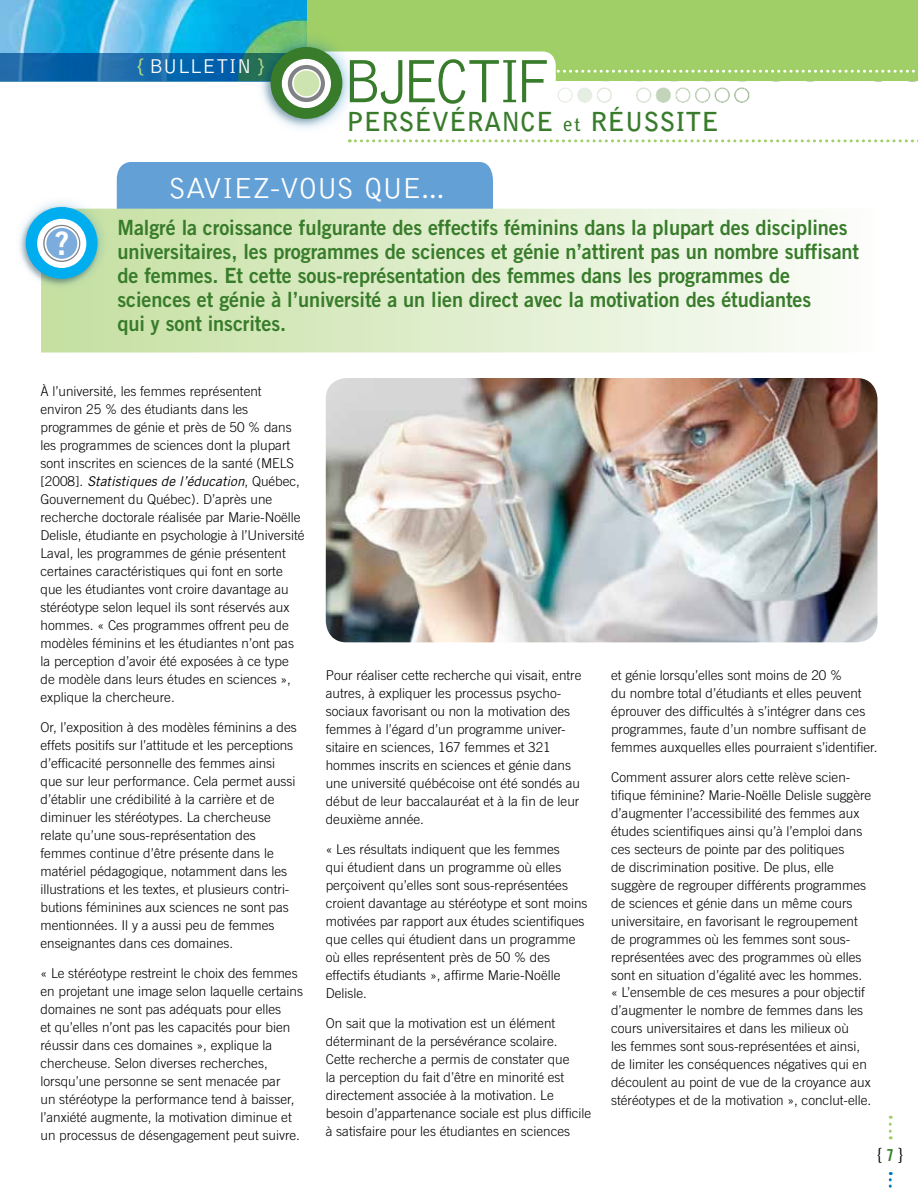
<style>
.page{position:relative;width:918px;height:1188px;background:#fff}
.page>*{position:absolute;margin:0;border:0;box-sizing:border-box;transform-origin:0 0}
.t1{font:300 63.45px "Bell Gothic";letter-spacing:-.09em;color:#387c2b;scale:.94 1}
.t2{font:32.4px "Trade Gothic Bold Two";color:#fff}
.t3{font:300 30px "Bell Gothic";letter-spacing:-.02em;color:#fff}
.t4{font:700 26.1px "Bell Gothic";color:#387c2b}
.t5{font:21px/24px "Trade Gothic Bold Two";letter-spacing:-.005em;color:#387c2b;scale:.95 1}
.t6{font:300 20.7px "Bell Gothic";color:#fff}
.t7{font:18px "Trade Gothic Cond Eighteen";color:#000}
.t8{font:300 13.5px/18px "Trade Gothic";color:#000}
.s1{font-size:24.3px;color:#b2d785}
.s2{font-size:19.2px}
.s3{font-weight:400;font-style:italic}
.s4{font-family:"Trade Gothic Bold Cond Twenty";font-size:16.5px;color:#387c2b}
</style>
<div class="page">
<svg style="left:889px;top:1172px;width:3px;height:16px"></svg>
<svg style="left:889px;top:1116px;width:3px;height:23px"></svg>
<div style="left:117px;top:162px;width:376px;height:47px;background:#63a0d6"></div>
<img style="left:557px;top:81px;width:361px;height:22px">
<div style="left:287px;top:0;width:631px;height:81px;background:#a0cf67"></div>
<img style="left:0;top:0;width:307px;height:53px">
<svg style="left:0;top:53px;width:253px;height:29px;background:#1267a6"></svg>
<div style="left:299px;top:52px;width:257px;height:61px;background:#fff;border-radius:14px"></div>
<svg style="left:555px;top:70px;width:360px;height:3px"></svg>
<svg style="left:349px;top:139px;width:569px;height:3px"></svg>
<div style="left:253px;top:29px;width:104px;height:105px;background:#0079c1;opacity:.5"></div>
<div style="left:271px;top:47px;width:71px;height:72px;background:#387c2b;border-radius:50%"></div>
<svg style="left:285px;top:62px;width:43px;height:43px"></svg>
<div style="left:282px;top:59px;width:49px;height:49px;border:6px solid #fff;border-radius:50%"></div>
<div style="left:293px;top:70px;width:27px;height:27px;background:#cee4b0;border-radius:50%"></div>
<div style="left:292px;top:69px;width:29px;height:29px;border:2px solid #fff;border-radius:50%"></div>
<svg style="left:41px;top:209px;width:778px;height:143px;background:#dfedcc"></svg>
<div style="left:13px;top:194px;width:96px;height:97px;background:#0079c1;opacity:.3"></div>
<div style="left:26px;top:207px;width:72px;height:72px;background:#00aeef;border-radius:50%"></div>
<svg style="left:40px;top:222px;width:43px;height:43px"></svg>
<div style="left:37px;top:219px;width:49px;height:49px;border:6px solid #fff;border-radius:50%"></div>
<div style="left:45px;top:227px;width:33px;height:33px;background:#7cacdc;border-radius:50%"></div>
<div style="left:45px;top:226px;width:34px;height:35px;border:2px solid #fff;border-radius:50%"></div>
<img style="left:326px;top:378px;width:552px;height:264px">
<h3 class="t6" style="left:136px;top:55px;width:131px"><span class="s1">{</span> BULLETIN <span class="s1">}</span></h3>
<h1 class="t1" style="left:342px;top:47px;width:224px">BJECTIF</h1>
<h3 class="t4" style="left:346px;top:106px;width:374px">PERSÉVÉRANCE <span class="s2">et</span> RÉUSSITE</h3>
<h2 class="t2" style="left:55px;top:223px;width:16px">?</h2>
<h3 class="t3" style="left:168px;top:172px;width:278px">SAVIEZ-VO US QUE...</h3>
<p class="t5" style="left:118px;top:215px;width:782px">Malgré la croissance fulgurante des effectifs féminins dans la plupart des disciplines universitaires, les programmes de sciences et génie n’attirent pas un nombre suffisant de femmes. Et cette sous-représentation des femmes dans les programmes de sciences et génie à l’université a un lien direct avec la motivation des étudiantes<br>qui y sont inscrites.</p>
<p class="t8" style="left:40px;top:382px;width:266px">À l’université, les femmes représentent environ 25 % des étudiants dans les programmes de génie et près de 50 % dans les programmes de sciences dont la plupart sont inscrites en sciences de la santé (MELS [2008]. <span class="s3">Statistiques de l’éducation</span>, Québec, Gouvernement du Québec). D’après une recherche doctorale réalisée par Marie-Noëlle Delisle, étudiante en psychologie à l’Université Laval, les programmes de génie présentent certaines caractéristiques qui font en sorte que les étudiantes vont croire davantage au stéréotype selon lequel ils sont réservés aux hommes. « Ces programmes offrent peu de modèles féminins et les étudiantes n’ont pas la perception d’avoir été exposées à ce type de modèle dans leurs études en sciences », explique la chercheure.</p>
<p class="t8" style="left:40px;top:718px;width:258px">Or, l’exposition à des modèles féminins a des effets positifs sur l’attitude et les perceptions d’efficacité personnelle des femmes ainsi que sur leur performance. Cela permet aussi d’établir une crédibilité à la carrière et de diminuer les stéréotypes. La chercheuse relate qu’une sous-représentation des femmes continue d’être présente dans le matériel pédagogique, notamment dans les illustrations et les textes, et plusieurs contri&shy;butions féminines aux sciences ne sont pas mentionnées. Il y a aussi peu de femmes enseignantes dans ces domaines.</p>
<p class="t8" style="left:40px;top:964px;width:264px">« Le stéréotype restreint le choix des femmes en projetant une image selon laquelle certains domaines ne sont pas adéquats pour elles<br>et qu’elles n’ont pas les capacités pour bien réussir dans ces domaines », explique la chercheuse. Selon diverses recherches, lorsqu’une personne se sent menacée par<br>un stéréotype la performance tend à baisser, l’anxiété augmente, la motivation diminue et un processus de désengagement peut suivre.</p>
<p class="t8" style="left:326px;top:666px;width:257px">Pour réaliser cette recherche qui visait, entre autres, à expliquer les processus psycho&shy;sociaux favorisant ou non la motivation des femmes à l’égard d’un programme univer&shy;sitaire en sciences, 167 femmes et 321 hommes inscrits en sciences et génie dans une université québécoise ont été sondés au début de leur baccalauréat et à la fin de leur deuxième année.</p>
<p class="t8" style="left:326px;top:840px;width:263px">« Les résultats indiquent que les femmes<br>qui étudient dans un programme où elles perçoivent qu’elles sont sous-représentées croient davantage au stéréotype et sont moins motivées par rapport aux études scientifiques que celles qui étudient dans un programme où elles représentent près de 50 % des effectifs étudiants », affirme Marie-Noëlle Delisle.</p>
<p class="t8" style="left:326px;top:1014px;width:267px">On sait que la motivation est un élément déterminant de la persévérance scolaire.<br>Cette recherche a permis de constater que<br>la perception du fait d’être en minorité est directement associée à la motivation. Le besoin d’appartenance sociale est plus difficile à satisfaire pour les étudiantes en sciences</p>
<p class="t8" style="left:611px;top:666px;width:268px">et génie lorsqu’elles sont moins de 20 %<br>du nombre total d’étudiants et elles peuvent éprouver des difficultés à s’intégrer dans ces programmes, faute d’un nombre suffisant de femmes auxquelles elles pourraient s’identifier.</p>
<p class="t8" style="left:611px;top:768px;width:262px">Comment assurer alors cette relève scien&shy;tifique féminine? Marie-Noëlle Delisle suggère d’augmenter l’accessibilité des femmes aux études scientifiques ainsi qu’à l’emploi dans ces secteurs de pointe par des politiques<br>de discrimination positive. De plus, elle suggère de regrouper différents programmes de sciences et génie dans un même cours universitaire, en favorisant le regroupement de programmes où les femmes sont sous&shy;représentées avec des programmes où elles sont en situation d’égalité avec les hommes. « L’ensemble de ces mesures a pour objectif d’augmenter le nombre de femmes dans les cours universitaires et dans les milieux où<br>les femmes sont sous-représentées et ainsi, de limiter les conséquences négatives qui en découlent au point de vue de la croyance aux stéréotypes et de la motivation », conclut-elle.</p>
<h3 class="t7" style="left:878px;top:1144px;width:27px">{ <span class="s4">7</span> }</h3>
</div>
